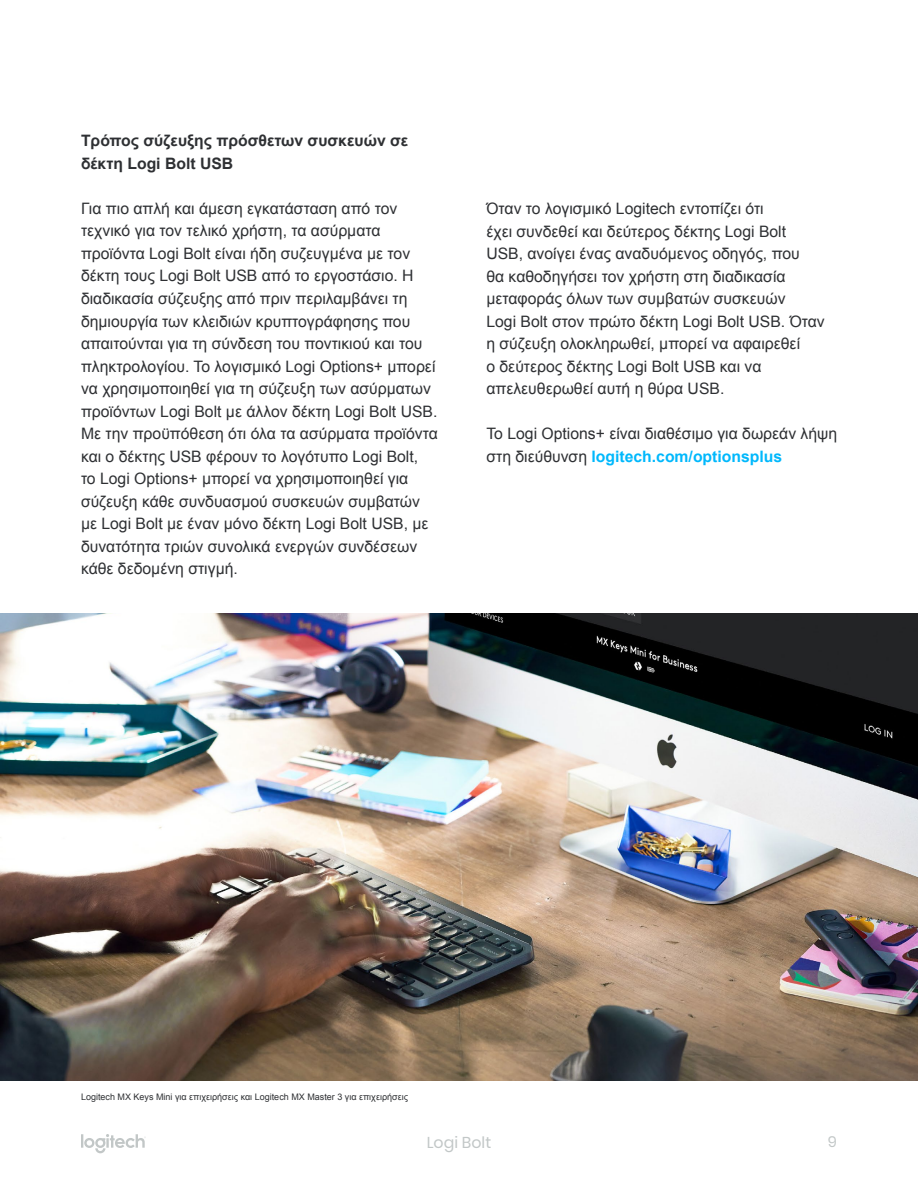
<style>
.page{position:relative;width:918px;height:1188px;background:#fff}
.page>*{position:absolute;margin:0;border:0;box-sizing:border-box;transform-origin:0 0}
.t1{font:15.75px/22.5px "Arial";color:#2e3033}
.t2{font:700 15.75px/22.5px "Arial";color:#2e3033}
.t3{font:15.75px "Poppins";color:#c2c7c7}
.t4{font:15px "Poppins";color:#c2c7c7}
.t5{font:9px "Arial";color:#2e3033}
.s1{font-weight:700;color:#00b8fc}
</style>
<div class="page">
<svg style="left:81px;top:1134px;width:65px;height:19px"></svg>
<img style="left:0;top:613px;width:918px;height:468px">
<p class="t2" style="left:81px;top:130px;width:329px">Τρόπος σύζευξης πρόσθετων συσκευών σε δέκτη Logi Bolt USB</p>
<p class="t1" style="left:81px;top:197px;width:358px">Για πιο απλή και άμεση εγκατάσταση από τον τεχνικό για τον τελικό χρήστη, τα ασύρματα προϊόντα Logi Bolt είναι ήδη συζευγμένα με τον δέκτη τους Logi Bolt USB από το εργοστάσιο. Η διαδικασία σύζευξης από πριν περιλαμβάνει τη δημιουργία των κλειδιών κρυπτογράφησης που απαιτούνται για τη σύνδεση του ποντικιού και του πληκτρολογίου. Το λογισμικό Logi Options+ μπορεί να χρησιμοποιηθεί για τη σύζευξη των ασύρματων προϊόντων Logi Bolt με άλλον δέκτη Logi Bolt USB.<br>Με την προϋπόθεση ότι όλα τα ασύρματα προϊόντα και ο δέκτης USB φέρουν το λογότυπο Logi Bolt,<br>το Logi Options+ μπορεί να χρησιμοποιηθεί για σύζευξη κάθε συνδυασμού συσκευών συμβατών με Logi Bolt με έναν μόνο δέκτη Logi Bolt USB, με δυνατότητα τριών συνολικά ενεργών συνδέσεων κάθε δεδομένη στιγμή.</p>
<p class="t1" style="left:486px;top:197px;width:340px">Όταν το λογισμικό Logitech εντοπίζει ότι<br>έχει συνδεθεί και δεύτερος δέκτης Logi Bolt USB, ανοίγει ένας αναδυόμενος οδηγός, που<br>θα καθοδηγήσει τον χρήστη στη διαδικασία μεταφοράς όλων των συμβατών συσκευών<br>Logi Bolt στον πρώτο δέκτη Logi Bolt USB. Όταν η σύζευξη ολοκληρωθεί, μπορεί να αφαιρεθεί<br>ο δεύτερος δέκτης Logi Bolt USB και να απελευθερωθεί αυτή η θύρα USB.</p>
<p class="t1" style="left:486px;top:423px;width:352px">Το Logi Options+ είναι διαθέσιμο για δωρεάν λήψη στη διεύθυνση <span class="s1">logitech.com/optionsplus</span></p>
<p class="t5" style="left:81px;top:1091px;width:329px">Logitech MX Keys Mini για επιχειρήσεις και Logitech MX Master 3 για επιχειρήσεις</p>
<p class="t3" style="left:427px;top:1134px;width:66px">Logi Bolt</p>
<p class="t4" style="left:828px;top:1134px;width:11px">9</p>
</div>
